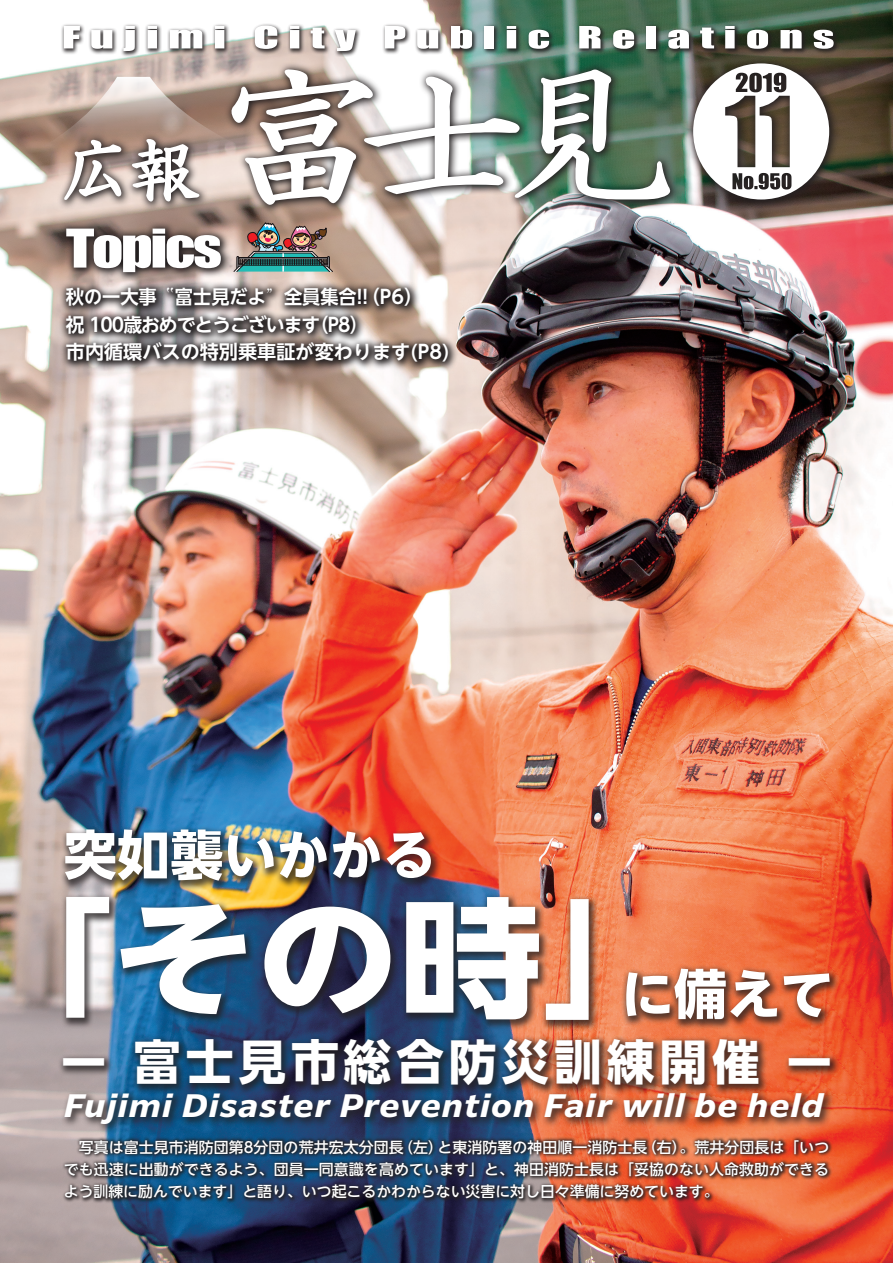
<style>
.page{position:relative;width:893px;height:1263px;background:#fff}
.page>*{position:absolute;margin:0;border:0;box-sizing:border-box;transform-origin:0 0}
.t1{font:700 129.15px "UD Shin Go NT Pr 6 N";color:#fff;scale:1.11 1}
.t2{font:700 53.1px "UD Shin Go NT Pr 6 N";color:#fff}
.t3{font:49.35px "Impact";letter-spacing:-.04em;color:#fff;scale:1.25 1}
.t4{font:700 47.85px "UD Shin Go NT Pr 6 N";letter-spacing:.1em;color:#fff}
.t5{font:italic 700 30.6px "Clarimo UDPE";letter-spacing:.03em;color:#fff;scale:1.11 1}
.t6{font:700 19.2px/27.6px "UD Shin Go NT Pr 6 N De";color:#fff;scale:.95 1}
.t7{font:500 14.85px/22.4px "UD Shin Go NT Pr 6 N";color:#fff;text-align:justify}
.s1{font-family:"Adobe Myungjo Std";font-weight:500}
</style>
<div class="page">
<img style="left:0;top:0;width:893px;height:1263px">
<div style="left:61px;top:22px;width:778px;height:35px;background:#231f20;opacity:.9"></div>
<svg style="left:64px;top:26px;width:16px;height:22px"></svg>
<svg style="left:91px;top:30px;width:21px;height:19px"></svg>
<svg style="left:123px;top:26px;width:12px;height:25px"></svg>
<svg style="left:148px;top:26px;width:9px;height:22px"></svg>
<svg style="left:170px;top:30px;width:32px;height:18px"></svg>
<svg style="left:215px;top:26px;width:9px;height:22px"></svg>
<svg style="left:255px;top:26px;width:22px;height:23px"></svg>
<svg style="left:290px;top:26px;width:9px;height:22px"></svg>
<svg style="left:311px;top:28px;width:14px;height:20px"></svg>
<svg style="left:335px;top:30px;width:21px;height:21px"></svg>
<svg style="left:385px;top:26px;width:20px;height:22px"></svg>
<svg style="left:417px;top:30px;width:21px;height:19px"></svg>
<svg style="left:451px;top:26px;width:21px;height:23px"></svg>
<div style="left:485px;top:26px;width:9px;height:22px;background:#fff"></div>
<svg style="left:507px;top:26px;width:9px;height:22px"></svg>
<svg style="left:529px;top:30px;width:20px;height:19px"></svg>
<svg style="left:579px;top:26px;width:21px;height:22px"></svg>
<svg style="left:613px;top:30px;width:21px;height:19px"></svg>
<div style="left:647px;top:26px;width:9px;height:22px;background:#fff"></div>
<svg style="left:668px;top:30px;width:21px;height:19px"></svg>
<svg style="left:700px;top:28px;width:14px;height:20px"></svg>
<svg style="left:725px;top:26px;width:10px;height:22px"></svg>
<svg style="left:747px;top:30px;width:21px;height:19px"></svg>
<svg style="left:780px;top:30px;width:22px;height:18px"></svg>
<svg style="left:814px;top:30px;width:20px;height:19px"></svg>
<img style="left:57px;top:62px;width:624px;height:153px">
<svg style="left:59px;top:280px;width:400px;height:92px;background:#7f7672"></svg>
<svg style="left:58px;top:221px;width:173px;height:62px;background:#665954"></svg>
<div style="left:61px;top:1136px;width:772px;height:68px;background:#231f20;opacity:.9"></div>
<svg style="left:685px;top:56px;width:155px;height:154px;background:#676256"></svg>
<svg style="left:693px;top:63px;width:136px;height:136px"></svg>
<div style="left:59px;top:825px;width:382px;height:67px;background:#231f20;opacity:.75"></div>
<div style="left:621px;top:964px;width:219px;height:66px;background:#231f20;opacity:.75"></div>
<div style="left:61px;top:892px;width:538px;height:139px;background:#231f20;opacity:.75"></div>
<div style="left:57px;top:1034px;width:783px;height:62px;background:#231f20;opacity:.75"></div>
<div style="left:60px;top:1088px;width:775px;height:47px;background:#231f20;opacity:.75"></div>
<img style="left:38px;top:69px;width:632px;height:136px">
<img style="left:233px;top:222px;width:100px;height:50px">
<h3 class="t3" style="left:66px;top:210px;width:126px">Topics</h3>
<p class="t6" style="left:66px;top:282px;width:405px">秋の一大事<span class="s1">‟</span>富士見だよ<span class="s1">”</span>全員集合!!（P6）<br>祝 100歳おめでとうございます（P8）<br>市内循環バスの特別乗車証が変わります(P8)</p>
<h2 class="t2" style="left:64px;top:811px;width:374px">突如襲いかかる</h2>
<h1 class="t1" style="left:-31px;top:853px;width:648px">「その時」</h1>
<h2 class="t2" style="left:621px;top:951px;width:214px">に備えて</h2>
<h3 class="t4" style="left:60px;top:1022px;width:775px">ー 富士見市総合防災訓練開催 ー</h3>
<h3 class="t5" style="left:64px;top:1080px;width:686px">Fujimi Disaster Prevention Fair will be held</h3>
<p class="t7" style="left:64px;top:1135px;width:767px">　写真は富士見市消防団第8分団の荒井宏太分団長（左）と東消防署の神田順一消防士長（右）。荒井分団長は「いつでも迅速に出動ができるよう、団員一同意識を高めています」と、神田消防士長は「妥協のない人命救助ができるよう訓練に励んでいます」と語り、いつ起こるかわからない災害に対し日々準備に努めています。</p>
</div>
